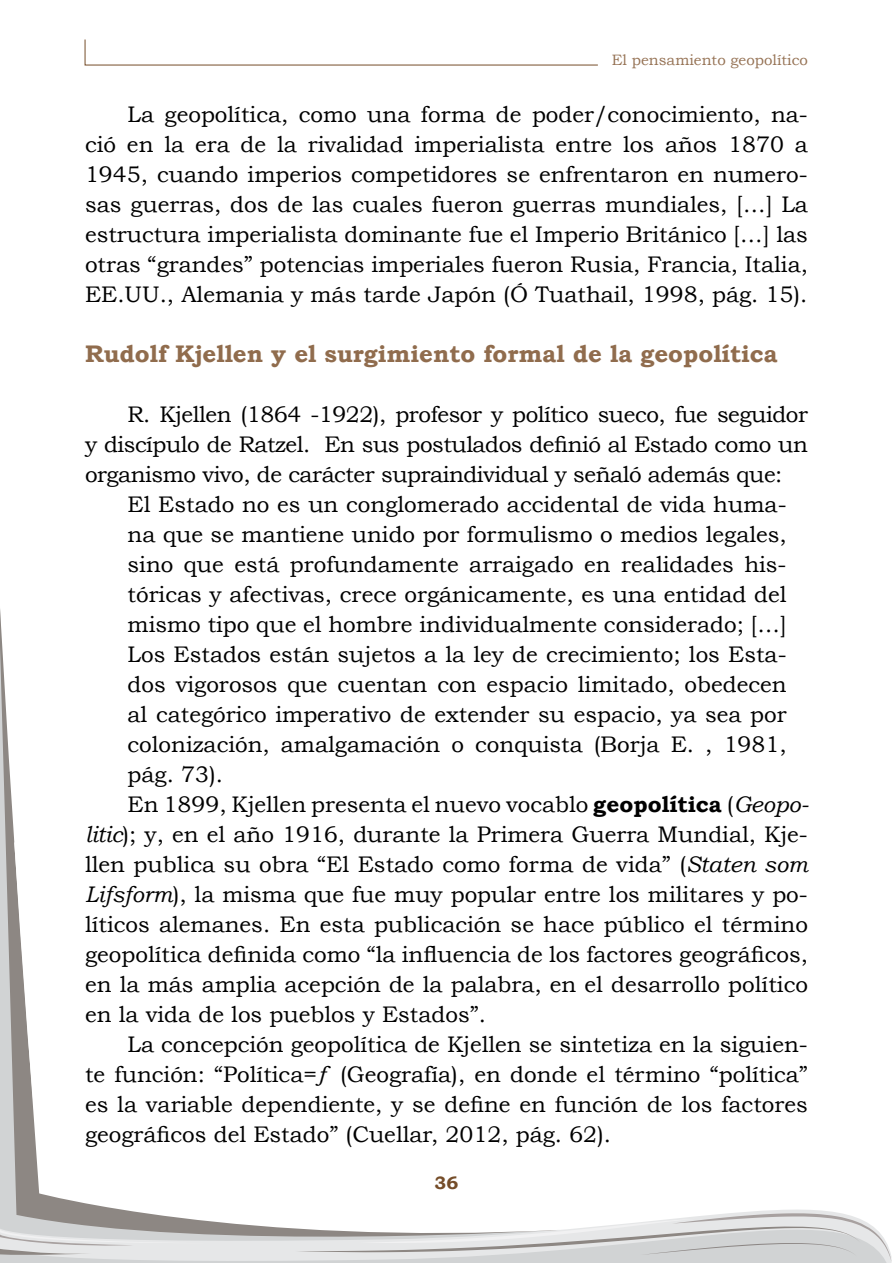
<style>
.page{position:relative;width:893px;height:1263px;background:#fff}
.page>*{position:absolute;margin:0;border:0;box-sizing:border-box;transform-origin:0 0}
.t1{font:700 24px "Bookman Old Style";color:#906c4d}
.t2{font:22.5px/30px "Bookman Old Style";color:#000;text-align:justify}
.t3{font:700 18px "Bookman Old Style";color:#754d29}
.t4{font:15px "Bookman Old Style";color:#967355}
.s1{font-weight:700}
.s2{font-style:italic}
</style>
<div class="page">
<svg style="left:0;top:1209px;width:838px;height:54px"></svg>
<svg style="left:296px;top:1213px;width:595px;height:50px;background:#d8d9da"></svg>
<svg style="left:0;top:1253px;width:214px;height:3px"></svg>
<svg style="left:0;top:609px;width:562px;height:644px"></svg>
<svg style="left:14px;top:842px;width:548px;height:404px"></svg>
<svg style="left:84px;top:39px;width:514px;height:27px"></svg>
<p class="t4" style="left:612px;top:51px;width:198px">El pensamiento geopolítico</p>
<p class="t2" style="left:85px;top:100px;width:724px;text-indent:43px">La geopolítica, como una forma de poder/conocimiento, na&shy;ció en la era de la rivalidad imperialista entre los años 1870 a 1945, cuando imperios competidores se enfrentaron en numero&shy;sas guerras, dos de las cuales fueron guerras mundiales, […] La estructura imperialista dominante fue el Imperio Británico […] las otras “grandes” potencias imperiales fueron Rusia, Francia, Italia, EE.UU., Alemania y más tarde Japón (Ó Tuathail, 1998, pág. 15).</p>
<p class="t1" style="left:85px;top:340px;width:694px">Rudolf Kjellen y el surgimiento formal de la geopolítica</p>
<p class="t2" style="left:85px;top:400px;width:724px;text-indent:43px">R. Kjellen (1864 -1922), profesor y político sueco, fue seguidor y discípulo de Ratzel. En sus postulados definió al Estado como un organismo vivo, de carácter supraindividual y señaló además que:</p>
<p class="t2" style="left:128px;top:490px;width:661px">El Estado no es un conglomerado accidental de vida huma-</p>
<p class="t2" style="left:128px;top:520px;width:661px">na que se mantiene unido por formulismo o medios legales,</p>
<p class="t2" style="left:128px;top:550px;width:661px">sino que está profundamente arraigado en realidades his-</p>
<p class="t2" style="left:128px;top:580px;width:661px">tóricas y afectivas, crece orgánicamente, es una entidad del</p>
<p class="t2" style="left:128px;top:610px;width:661px">mismo tipo que el hombre individualmente considerado; […]</p>
<p class="t2" style="left:128px;top:640px;width:661px">Los Estados están sujetos a la ley de crecimiento; los Esta-</p>
<p class="t2" style="left:128px;top:670px;width:661px">dos vigorosos que cuentan con espacio limitado, obedecen</p>
<p class="t2" style="left:128px;top:700px;width:661px">al categórico imperativo de extender su espacio, ya sea por</p>
<p class="t2" style="left:128px;top:730px;width:661px">colonización, amalgamación o conquista (Borja E. , 1981,</p>
<p class="t2" style="left:128px;top:760px;width:97px">pág. 73).</p>
<p class="t2" style="left:128px;top:790px;width:683px">En 1899, Kjellen presenta el nuevo vocablo <span class="s1">geopolítica</span> (<span class="s2">Geopo-</span></p>
<p class="t2" style="left:85px;top:820px;width:724px"><span class="s2">litic</span>); y, en el año 1916, durante la Primera Guerra Mundial, Kje-</p>
<p class="t2" style="left:85px;top:850px;width:724px">llen publica su obra “El Estado como forma de vida” (<span class="s2">Staten som</span></p>
<p class="t2" style="left:85px;top:880px;width:724px"><span class="s2">Lifsform</span>), la misma que fue muy popular entre los militares y po-</p>
<p class="t2" style="left:85px;top:910px;width:724px">líticos alemanes. En esta publicación se hace público el término</p>
<p class="t2" style="left:85px;top:940px;width:724px">geopolítica definida como “la influencia de los factores geográficos,</p>
<p class="t2" style="left:85px;top:970px;width:724px">en la más amplia acepción de la palabra, en el desarrollo político</p>
<p class="t2" style="left:85px;top:1000px;width:402px">en la vida de los pueblos y Estados”.</p>
<p class="t2" style="left:128px;top:1030px;width:682px">La concepción geopolítica de Kjellen se sintetiza en la siguien-</p>
<p class="t2" style="left:85px;top:1060px;width:724px">te función: “Política=ƒ (Geografía), en donde el término “política”</p>
<p class="t2" style="left:85px;top:1090px;width:724px">es la variable dependiente, y se define en función de los factores</p>
<p class="t2" style="left:85px;top:1120px;width:528px">geográficos del Estado” (Cuellar, 2012, pág. 62).</p>
<p class="t3" style="left:435px;top:1172px;width:25px">36</p>
</div>
